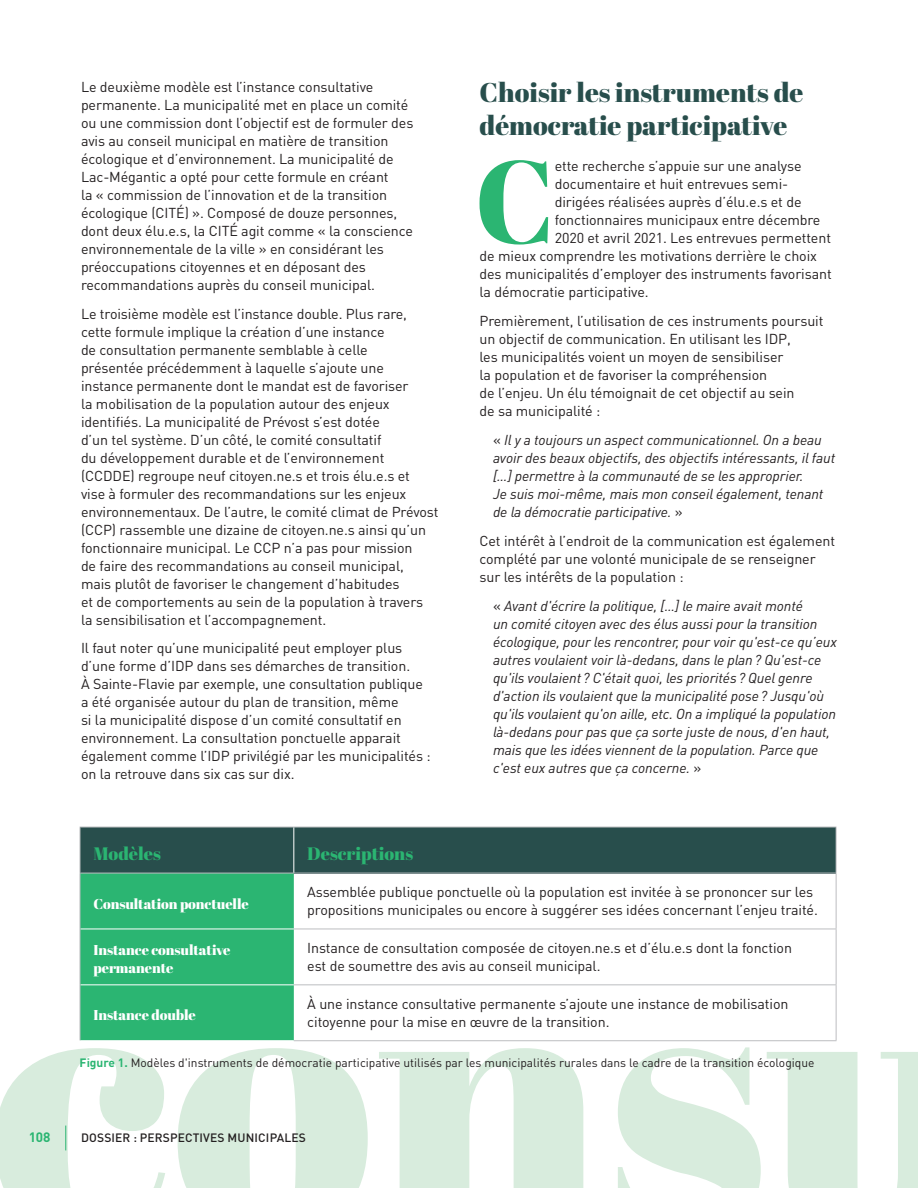
<style>
.page{position:relative;width:918px;height:1188px;background:#fff}
.page>*{position:absolute;margin:0;border:0;box-sizing:border-box;transform-origin:0 0}
.t1{font:117.15px "Abril Fatface";color:#2bb572}
.t2{font:27px/33px "Abril Fatface";color:#284e4c}
.t3{font:18px "Abril Fatface";color:#2bb572}
.t4{font:14.25px/18px "DIN Pro";letter-spacing:-.005em;color:#231f20}
.t5{font:italic 14.25px/18px "DIN Pro";letter-spacing:-.005em;color:#231f20}
.t6{font:14.25px/18px "Abril Fatface";letter-spacing:-.005em;color:#fff}
.t7{font:700 13.5px "DIN Pro";color:#2bb572}
.t8{font:12px "DIN Pro";color:#231f20}
.t9{font:500 12px "DIN Pro";letter-spacing:.015em;color:#231f20}
.s1{font-style:normal}
.s2{font-weight:700;color:#2bb572}
</style>
<div class="page">
<svg style="left:0;top:949px;width:918px;height:239px"></svg>
<div style="left:80px;top:827px;width:214px;height:46px;background:#284e4c"></div>
<div style="left:294px;top:827px;width:542px;height:46px;background:#284e4c"></div>
<div style="left:81px;top:874px;width:213px;height:166px;background:#2bb572"></div>
<hr style="left:836px;top:827px;width:1px;height:46px;background:#bcbdc0">
<hr style="left:836px;top:873px;width:1px;height:56px;background:#bcbdc0">
<hr style="left:836px;top:985px;width:1px;height:55px;background:#bcbdc0">
<hr style="left:80px;top:929px;width:214px;height:1px;background:#fff">
<hr style="left:80px;top:984px;width:214px;height:1px;background:#fff">
<hr style="left:80px;top:1040px;width:214px;height:1px;background:#fff">
<hr style="left:836px;top:929px;width:1px;height:55px;background:#bcbdc0">
<hr style="left:80px;top:827px;width:214px;height:1px;background:#bcbdc0">
<hr style="left:80px;top:873px;width:214px;height:1px;background:#bcbdc0">
<hr style="left:294px;top:827px;width:542px;height:1px;background:#bcbdc0">
<hr style="left:294px;top:873px;width:542px;height:1px;background:#bcbdc0">
<hr style="left:80px;top:827px;width:1px;height:46px;background:#bcbdc0">
<hr style="left:80px;top:873px;width:1px;height:56px;background:#bcbdc0">
<hr style="left:80px;top:929px;width:1px;height:56px;background:#bcbdc0">
<hr style="left:80px;top:985px;width:1px;height:55px;background:#bcbdc0">
<hr style="left:294px;top:929px;width:542px;height:1px;background:#bcbdc0">
<hr style="left:294px;top:984px;width:542px;height:1px;background:#bcbdc0">
<hr style="left:293px;top:827px;width:1px;height:46px;background:#fff">
<hr style="left:294px;top:1040px;width:542px;height:1px;background:#bcbdc0">
<svg style="left:65px;top:1126px;width:1px;height:24px"></svg>
<p class="t4" style="left:81px;top:77px;width:334px">Le deuxième modèle est l’instance consultative permanente. La municipalité met en place un comité ou une commission dont l’objectif est de formuler des avis au conseil municipal en matière de transition écologique et d’environnement. La municipalité de Lac-Mégantic a opté pour cette formule en créant<br>la « commission de l’innovation et de la transition écologique (CITÉ) ». Composé de douze personnes, dont deux élu.e.s, la CITÉ agit comme « la conscience environnementale de la ville » en considérant les préoccupations citoyennes et en déposant des recommandations auprès du conseil municipal.</p>
<p class="t4" style="left:81px;top:304px;width:359px">Le troisième modèle est l’instance double. Plus rare, cette formule implique la création d’une instance<br>de consultation permanente semblable à celle<br>présentée précédemment à laquelle s’ajoute une instance permanente dont le mandat est de favoriser<br>la mobilisation de la population autour des enjeux identifiés. La municipalité de Prévost s’est dotée<br>d’un tel système. D’un côté, le comité consultatif<br>du développement durable et de l’environnement (CCDDE) regroupe neuf citoyen.ne.s et trois élu.e.s et<br>vise à formuler des recommandations sur les enjeux environnementaux. De l’autre, le comité climat de Prévost (CCP) rassemble une dizaine de citoyen.ne.s ainsi qu’un fonctionnaire municipal. Le CCP n’a pas pour mission<br>de faire des recommandations au conseil municipal,<br>mais plutôt de favoriser le changement d’habitudes<br>et de comportements au sein de la population à travers<br>la sensibilisation et l’accompagnement.</p>
<p class="t4" style="left:81px;top:639px;width:351px">Il faut noter qu’une municipalité peut employer plus d’une forme d’IDP dans ses démarches de transition.<br>À Sainte-Flavie par exemple, une consultation publique a été organisée autour du plan de transition, même<br>si la municipalité dispose d’un comité consultatif en environnement. La consultation ponctuelle apparait également comme l’IDP privilégié par les municipalités : on la retrouve dans six cas sur dix.</p>
<h2 class="t2" style="left:480px;top:75px;width:326px">Choisir les instruments de démocratie participative</h2>
<h1 class="t1" style="left:475px;top:119px;width:82px">C</h1>
<p class="t4" style="left:555px;top:157px;width:248px">ette recherche s’appuie sur une analyse</p>
<p class="t4" style="left:555px;top:175px;width:235px">documentaire et huit entrevues semi-</p>
<p class="t4" style="left:555px;top:193px;width:248px">dirigées réalisées auprès d’élu.e.s et de</p>
<p class="t4" style="left:555px;top:211px;width:267px">fonctionnaires municipaux entre décembre</p>
<p class="t4" style="left:555px;top:229px;width:278px">2020 et avril 2021. Les entrevues permettent</p>
<p class="t4" style="left:480px;top:247px;width:339px">de mieux comprendre les motivations derrière le choix</p>
<p class="t4" style="left:480px;top:265px;width:354px">des municipalités d’employer des instruments favorisant</p>
<p class="t4" style="left:480px;top:283px;width:171px">la démocratie participative.</p>
<p class="t4" style="left:480px;top:311px;width:345px">Premièrement, l’utilisation de ces instruments poursuit un objectif de communication. En utilisant les IDP,<br>les municipalités voient un moyen de sensibiliser<br>la population et de favoriser la compréhension<br>de l’enjeu. Un élu témoignait de cet objectif au sein<br>de sa municipalité :</p>
<p class="t5" style="left:493px;top:429px;width:344px"><span class="s1">«</span> Il y a toujours un aspect communicationnel. On a beau avoir des beaux objectifs, des objectifs intéressants, il faut […] permettre à la communauté de se les approprier.<br>Je suis moi-même, mais mon conseil également, tenant de la démocratie participative. <span class="s1">»</span></p>
<p class="t4" style="left:480px;top:531px;width:357px">Cet intérêt à l’endroit de la communication est également complété par une volonté municipale de se renseigner sur les intérêts de la population :</p>
<p class="t5" style="left:493px;top:595px;width:345px"><span class="s1">«</span> Avant d'écrire la politique, […] le maire avait monté<br>un comité citoyen avec des élus aussi pour la transition écologique, pour les rencontrer, pour voir qu'est-ce qu’eux autres voulaient voir là-dedans, dans le plan? Qu'est-ce qu'ils voulaient? C'était quoi, les priorités? Quel genre d'action ils voulaient que la municipalité pose? Jusqu'où qu'ils voulaient qu'on aille, etc. On a impliqué la population là-dedans pour pas que ça sorte juste de nous, d'en haut, mais que les idées viennent de la population. Parce que c'est eux autres que ça concerne. <span class="s1">»</span></p>
<p class="t3" style="left:93px;top:841px;width:69px">Modèles</p>
<p class="t3" style="left:307px;top:841px;width:107px">Descriptions</p>
<p class="t6" style="left:93px;top:894px;width:157px">Consultation ponctuelle</p>
<p class="t4" style="left:307px;top:883px;width:512px">Assemblée publique ponctuelle où la population est invitée à se prononcer sur les propositions municipales ou encore à suggérer ses idées concernant l’enjeu traité.</p>
<p class="t6" style="left:93px;top:941px;width:138px">Instance consultative permanente</p>
<p class="t4" style="left:307px;top:939px;width:486px">Instance de consultation composée de citoyen.ne.s et d’élu.e.s dont la fonction est de soumettre des avis au conseil municipal.</p>
<p class="t6" style="left:93px;top:1006px;width:104px">Instance double</p>
<p class="t4" style="left:307px;top:994px;width:483px">À une instance consultative permanente s’ajoute une instance de mobilisation citoyenne pour la mise en œuvre de la transition.</p>
<p class="t8" style="left:80px;top:1054px;width:736px"><span class="s2">Figure 1.</span> Modèles d'instruments de démocratie participative utilisés par les municipalités rurales dans le cadre de la transition écologique</p>
<p class="t7" style="left:29px;top:1126px;width:23px">108</p>
<p class="t9" style="left:81px;top:1128px;width:226px">DOSSIER : PERSPECTIVES MUNICIPALES</p>
</div>
